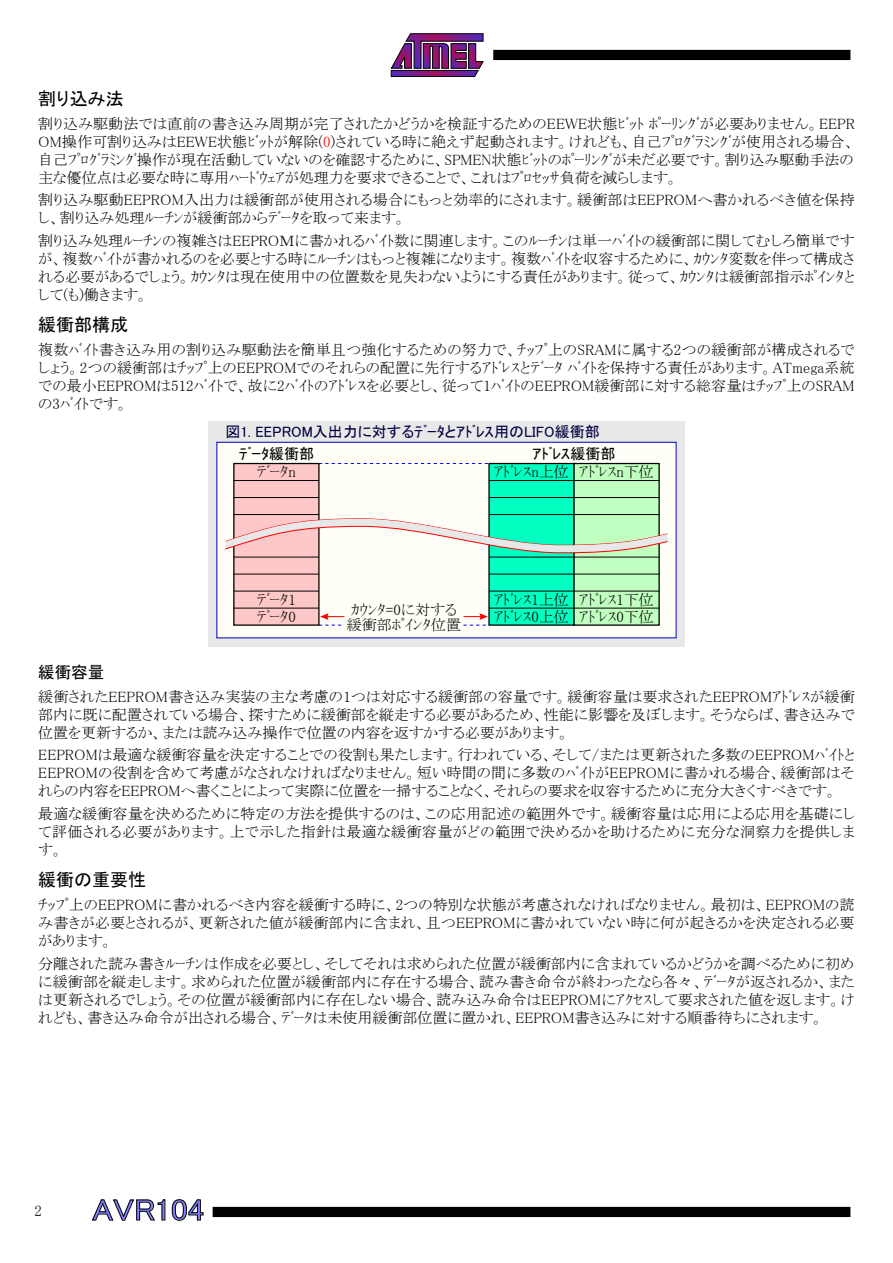
<style>
.page{position:relative;width:893px;height:1263px;background:#fff}
.page>*{position:absolute;margin:0;border:0;box-sizing:border-box;transform-origin:0 0}
.t1{font:30px "MS P Gothic";color:#8080ff;scale:1.1 1}
.t2{font:18px "MS P Gothic";color:#000}
.t3{font:16.5px "MS P Gothic";color:#000}
.t4{font:15px/18px "MS P Mincho";color:#000;text-align:justify}
.t5{font:15px "MS P Gothic";color:#000040}
.t6{font:15px "MS P Gothic";color:#000}
.s1{color:#f00}
</style>
<div class="page">
<svg style="left:390px;top:33px;width:94px;height:44px"></svg>
<div style="left:493px;top:50px;width:357px;height:10px;background:#000"></div>
<div style="left:213px;top:1207px;width:637px;height:10px;background:#000"></div>
<svg style="left:92px;top:1199px;width:73px;height:22px"></svg>
<svg style="left:172px;top:1199px;width:31px;height:22px"></svg>
<div style="left:208px;top:421px;width:477px;height:225px;background:#e8e8e8"></div>
<div style="left:217px;top:442px;width:459px;height:196px;background:#fffff7"></div>
<div style="left:234px;top:463px;width:85px;height:162px;background:#ffc8c8"></div>
<div style="left:489px;top:463px;width:85px;height:162px;background:#00ffc0"></div>
<div style="left:488px;top:463px;width:87px;height:163px;border:1px solid #000"></div>
<div style="left:574px;top:463px;width:85px;height:162px;background:#c0ffc0"></div>
<div style="left:573px;top:463px;width:87px;height:163px;border:1px solid #000"></div>
<hr style="left:234px;top:480px;width:85px;height:1px;background:#000">
<hr style="left:234px;top:497px;width:85px;height:1px;background:#000">
<hr style="left:234px;top:514px;width:85px;height:1px;background:#000">
<hr style="left:234px;top:557px;width:85px;height:1px;background:#000">
<hr style="left:234px;top:574px;width:85px;height:1px;background:#000">
<hr style="left:234px;top:591px;width:85px;height:1px;background:#000">
<hr style="left:234px;top:608px;width:85px;height:1px;background:#000">
<hr style="left:489px;top:480px;width:170px;height:1px;background:#000">
<hr style="left:489px;top:497px;width:170px;height:1px;background:#000">
<hr style="left:489px;top:514px;width:170px;height:1px;background:#000">
<hr style="left:489px;top:557px;width:170px;height:1px;background:#000">
<hr style="left:489px;top:574px;width:170px;height:1px;background:#000">
<hr style="left:489px;top:591px;width:170px;height:1px;background:#000">
<hr style="left:489px;top:608px;width:170px;height:1px;background:#000">
<svg style="left:319px;top:463px;width:170px;height:1px"></svg>
<svg style="left:319px;top:613px;width:25px;height:13px"></svg>
<svg style="left:463px;top:613px;width:26px;height:13px"></svg>
<svg style="left:225px;top:518px;width:443px;height:36px"></svg>
<p class="t2" style="left:38px;top:89px;width:87px">割り込み法</p>
<p class="t4" style="left:38px;top:114px;width:818px">割り込み駆動法では直前の書き込み周期が完了されたかどうかを検証するためのEEWE状態ﾋﾞｯﾄ ﾎﾟｰﾘﾝｸﾞが必要ありません。EEPR OM操作可割り込みはEEWE状態ﾋﾞｯﾄが解除(<span class="s1">0</span>)されている時に絶えず起動されます。けれども、自己ﾌﾟﾛｸﾞﾗﾐﾝｸﾞが使用される場合、自己ﾌﾟﾛｸﾞﾗﾐﾝｸﾞ操作が現在活動していないのを確認するために、SPMEN状態ﾋﾞｯﾄのﾎﾟｰﾘﾝｸﾞが未だ必要です。割り込み駆動手法の主な優位点は必要な時に専用ﾊｰﾄﾞｳｪｱが処理力を要求できることで、これはﾌﾟﾛｾｯｻ負荷を減らします。</p>
<p class="t4" style="left:38px;top:191px;width:818px">割り込み駆動EEPROM入出力は緩衝部が使用される場合にもっと効率的にされます。緩衝部はEEPROMへ書かれるべき値を保持し、割り込み処理ﾙｰﾁﾝが緩衝部からﾃﾞｰﾀを取って来ます。</p>
<p class="t4" style="left:38px;top:231px;width:818px">割り込み処理ﾙｰﾁﾝの複雑さはEEPROＭに書かれるﾊﾞｲﾄ数に関連します。このﾙｰﾁﾝは単一ﾊﾞｲﾄの緩衝部に関してむしろ簡単ですが、複数ﾊﾞｲﾄが書かれるのを必要とする時にﾙｰﾁﾝはもっと複雑になります。複数ﾊﾞｲﾄを収容するために、ｶｳﾝﾀ変数を伴って構成される必要があるでしょう。ｶｳﾝﾀは現在使用中の位置数を見失わないようにする責任があります。従って、ｶｳﾝﾀは緩衝部指示ﾎﾟｲﾝﾀとして(も)働きます。</p>
<p class="t2" style="left:38px;top:316px;width:92px">緩衝部構成</p>
<p class="t4" style="left:38px;top:341px;width:818px">複数ﾊﾞｲﾄ書き込み用の割り込み駆動法を簡単且つ強化するための努力で、ﾁｯﾌﾟ上のSRAMに属する2つの緩衝部が構成されるでしょう。2つの緩衝部はﾁｯﾌﾟ上のEEPROMでのそれらの配置に先行するｱﾄﾞﾚｽとﾃﾞｰﾀ ﾊﾞｲﾄを保持する責任があります。ATmega系統での最小EEPROMは512ﾊﾞｲﾄで、故に2ﾊﾞｲﾄのｱﾄﾞﾚｽを必要とし、従って1ﾊﾞｲﾄのEEPROM緩衝部に対する総容量はﾁｯﾌﾟ上のSRAMの3ﾊﾞｲﾄです。</p>
<p class="t5" style="left:225px;top:424px;width:376px">図1. EEPROM入出力に対するﾃﾞｰﾀとｱﾄﾞﾚｽ用のLIFO緩衝部</p>
<p class="t6" style="left:239px;top:446px;width:77px">ﾃﾞｰﾀ緩衝部</p>
<p class="t4" style="left:257px;top:463px;width:41px">ﾃﾞｰﾀn</p>
<p class="t4" style="left:494px;top:463px;width:161px">ｱﾄﾞﾚｽn上位 ｱﾄﾞﾚｽn下位</p>
<p class="t6" style="left:533px;top:446px;width:84px">ｱﾄﾞﾚｽ緩衝部</p>
<p class="t4" style="left:257px;top:591px;width:41px">ﾃﾞｰﾀ1</p>
<p class="t4" style="left:494px;top:591px;width:161px">ｱﾄﾞﾚｽ1上位 ｱﾄﾞﾚｽ1下位</p>
<p class="t4" style="left:257px;top:608px;width:41px">ﾃﾞｰﾀ0</p>
<p class="t4" style="left:494px;top:608px;width:161px">ｱﾄﾞﾚｽ0上位 ｱﾄﾞﾚｽ0下位</p>
<p class="t4" style="left:347px;top:602px;width:116px;line-height:15px">ｶｳﾝﾀ=0に対する緩衝部ﾎﾟｲﾝﾀ位置</p>
<p class="t3" style="left:38px;top:663px;width:67px">緩衝容量</p>
<p class="t4" style="left:38px;top:687px;width:818px">緩衝されたEEPROM書き込み実装の主な考慮の1つは対応する緩衝部の容量です。緩衝容量は要求されたEEPROMｱﾄﾞﾚｽが緩衝部内に既に配置されている場合、探すために緩衝部を縦走する必要があるため、性能に影響を及ぼします。そうならば、書き込みで位置を更新するか、または読み込み操作で位置の内容を返すかする必要があります。</p>
<p class="t4" style="left:38px;top:746px;width:818px">EEPROMは最適な緩衝容量を決定することでの役割も果たします。行われている、そして/または更新された多数のEEPROMﾊﾞｲﾄとEEPROMの役割を含めて考慮がなされなければなりません。短い時間の間に多数のﾊﾞｲﾄがEEPROMに書かれる場合、緩衝部はそれらの内容をEEPROMへ書くことによって実際に位置を一掃することなく、それらの要求を収容するために充分大きくすべきです。</p>
<p class="t4" style="left:38px;top:804px;width:818px">最適な緩衝容量を決めるために特定の方法を提供するのは、この応用記述の範囲外です。緩衝容量は応用による応用を基礎にして評価される必要があります。上で示した指針は最適な緩衝容量がどの範囲で決めるかを助けるために充分な洞察力を提供します。</p>
<p class="t2" style="left:38px;top:871px;width:110px">緩衝の重要性</p>
<p class="t4" style="left:38px;top:896px;width:818px">ﾁｯﾌﾟ上のEEPROMに書かれるべき内容を緩衝する時に、2つの特別な状態が考慮されなければなりません。最初は、EEPROMの読み書きが必要とされるが、更新された値が緩衝部内に含まれ、且つEEPROMに書かれていない時に何が起きるかを決定される必要があります。</p>
<p class="t4" style="left:38px;top:954px;width:818px">分離された読み書きﾙｰﾁﾝは作成を必要とし、そしてそれは求められた位置が緩衝部内に含まれているかどうかを調べるために初めに緩衝部を縦走します。求められた位置が緩衝部内に存在する場合、読み書き命令が終わったなら各々、ﾃﾞｰﾀが返されるか、または更新されるでしょう。その位置が緩衝部内に存在しない場合、読み込み命令はEEPROMにｱｸｾｽして要求された値を返します。けれども、書き込み命令が出される場合、ﾃﾞｰﾀは未使用緩衝部位置に置かれ、EEPROM書き込みに対する順番待ちにされます。</p>
<p class="t4" style="left:35px;top:1202px;width:9px">2</p>
<h1 class="t1" style="left:92px;top:1195px;width:103px">AVR104</h1>
</div>
